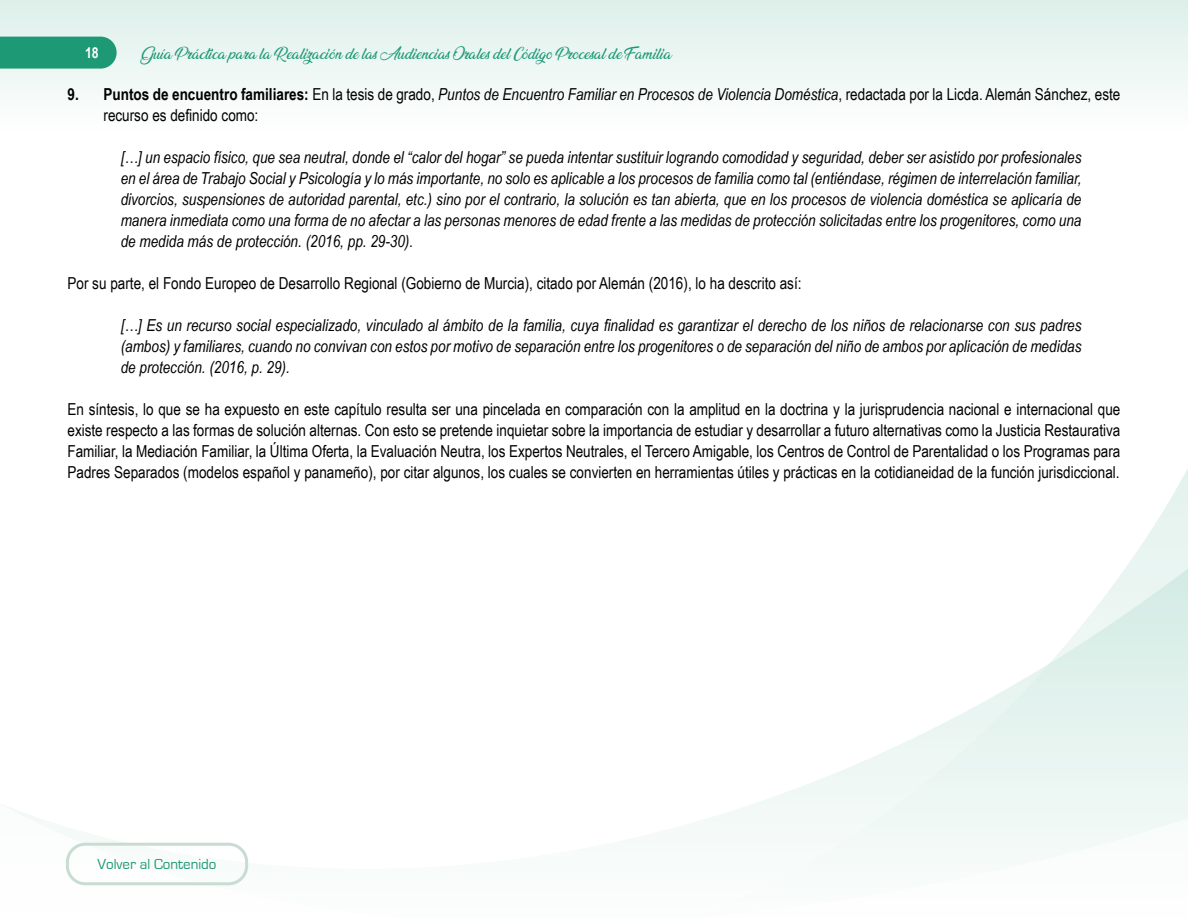
<style>
.page{position:relative;width:1188px;height:918px;background:#fff}
.page>*{position:absolute;margin:0;border:0;box-sizing:border-box;transform-origin:0 0}
.t1{font:italic 16.5px/21px "Arial Narrow";color:#000;text-align:justify}
.t2{font:16.5px/21px "Arial Narrow";color:#000}
.t3{font:15px "Eurostile";color:#1e9975}
.t4{font:700 15px "Arial Narrow";color:#fff}
.t5{font:13.5px "Ananda";color:#1e9975}
.s1{font-weight:700}
.s2{font-style:italic}
</style>
<div class="page">
<svg style="left:1126px;top:468px;width:62px;height:100px"></svg>
<svg style="left:694px;top:568px;width:494px;height:289px"></svg>
<div style="left:0;top:0;width:1188px;height:137px;background:linear-gradient(to bottom,#ddefea,#fff)"></div>
<div style="left:0;top:37px;width:117px;height:32px;background:#1e9975"></div>
<div style="left:66px;top:843px;width:182px;height:42px;border:3px solid #c9dcd2;border-radius:18px"></div>
<p class="t4" style="left:85px;top:41px;width:15px">18</p>
<p class="t5" style="left:140px;top:47px;width:533px">Guía Práctica para la Realización de las Audiencias Orales del Código Procesal de Familia</p>
<p class="t2" style="left:104px;top:83px;width:1018px;text-indent:-36px"><span class="s1">9. Puntos de encuentro familiares:</span> En la tesis de grado, <span class="s2">Puntos de Encuentro Familiar en Procesos de Violencia Doméstica</span>, redactada por la Licda. Alemán Sánchez, este recurso es definido como:</p>
<p class="t1" style="left:121px;top:146px;width:962px">[…] un espacio físico, que sea neutral, donde el “calor del hogar” se pueda intentar sustituir logrando comodidad y seguridad, deber ser asistido por profesionales en el área de Trabajo Social y Psicología y lo más importante, no solo es aplicable a los procesos de familia como tal (entiéndase, régimen de interrelación familiar, divorcios, suspensiones de autoridad parental, etc.) sino por el contrario, la solución es tan abierta, que en los procesos de violencia doméstica se aplicaría de manera inmediata como una forma de no afectar a las personas menores de edad frente a las medidas de protección solicitadas entre los progenitores, como una de medida más de protección. (2016, pp. 29-30).</p>
<p class="t2" style="left:67px;top:272px;width:736px">Por su parte, el Fondo Europeo de Desarrollo Regional (Gobierno de Murcia), citado por Alemán (2016), lo ha descrito así:</p>
<p class="t1" style="left:121px;top:314px;width:962px">[…] Es un recurso social especializado, vinculado al ámbito de la familia, cuya finalidad es garantizar el derecho de los niños de relacionarse con sus padres (ambos) y familiares, cuando no convivan con estos por motivo de separación entre los progenitores o de separación del niño de ambos por aplicación de medidas de protección. (2016, p. 29).</p>
<p class="t2" style="left:67px;top:398px;width:1054px;text-align:justify">En síntesis, lo que se ha expuesto en este capítulo resulta ser una pincelada en comparación con la amplitud en la doctrina y la jurisprudencia nacional e internacional que existe respecto a las formas de solución alternas. Con esto se pretende inquietar sobre la importancia de estudiar y desarrollar a futuro alternativas como la Justicia Restaurativa Familiar, la Mediación Familiar, la Última Oferta, la Evaluación Neutra, los Expertos Neutrales, el Tercero Amigable, los Centros de Control de Parentalidad o los Programas para Padres Separados (modelos español y panameño), por citar algunos, los cuales se convierten en herramientas útiles y prácticas en la cotidianeidad de la función jurisdiccional.</p>
<p class="t3" style="left:98px;top:856px;width:120px">Volver al Contenido</p>
</div>
